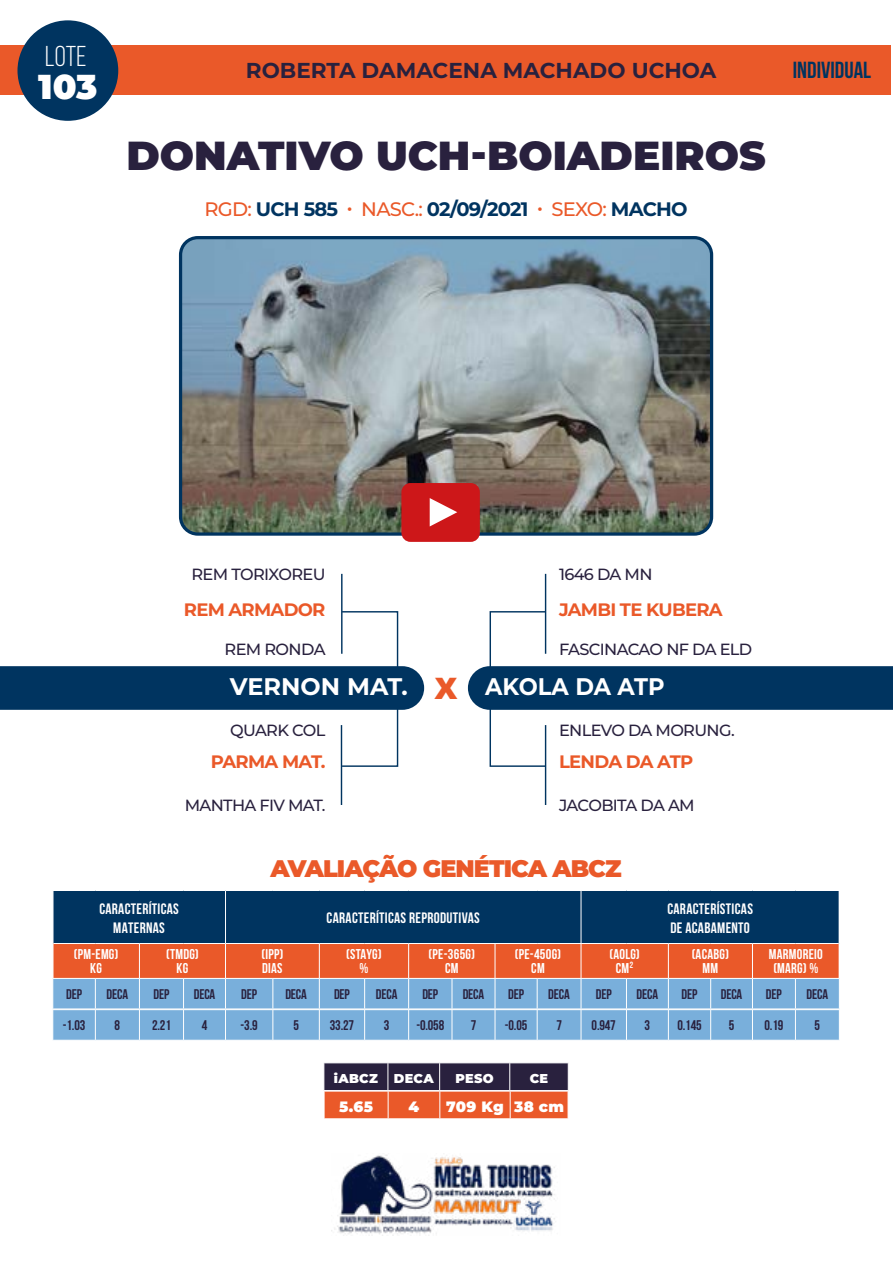
<style>
.page{position:relative;width:893px;height:1263px;background:#fff}
.page>*{position:absolute;margin:0;border:0;box-sizing:border-box;transform-origin:0 0}
.t1{font:900 40.5px "Montserrat";color:#29213e}
.t2{font:900 34.5px "Montserrat";color:#fff}
.t3{font:28.65px "Bebas Neue";color:#fff}
.t4{font:900 24px "Montserrat";letter-spacing:-.04em;color:#ea5929}
.t5{font:700 24px "Montserrat";color:#fff}
.t6{font:700 24px "Montserrat";color:#fff;scale:.94 1}
.t7{font:700 23.25px "Bebas Neue";color:#003460}
.t8{font:700 21.6px "Montserrat";color:#29213e}
.t9{font:700 19.5px "Montserrat";letter-spacing:-.04em;color:#003460}
.t10{font:700 18px "Montserrat";letter-spacing:-.04em;color:#ea5929}
.t11{font:500 16.2px "Montserrat";letter-spacing:-.04em;color:#29213e}
.t12{font:700 15.15px/18.1px "Bebas Neue";letter-spacing:.02em;color:#fff;text-align:center}
.t13{font:900 15px "Montserrat";letter-spacing:.02em;color:#fff}
.t14{font:700 14.25px/14.2px "Bebas Neue";letter-spacing:.02em;color:#fff;text-align:center}
.t15{font:700 13.95px "Bebas Neue";letter-spacing:-.01em;color:#29213e}
.t16{font:900 12.9px "Montserrat";letter-spacing:.02em;color:#fff}
.s1{font-weight:500;color:#ea5929}
.s2{font-family:"Arial";font-weight:900;font-size:29.55px;color:#ea5929}
</style>
<div class="page">
<div style="left:1px;top:45px;width:890px;height:49px;background:#ea5929"></div>
<div style="left:17px;top:20px;width:101px;height:101px;background:#003460;border-radius:50%"></div>
<img style="left:331px;top:1155px;width:224px;height:79px">
<svg style="left:52px;top:890px;width:788px;height:150px;background:#6d7389"></svg>
<hr style="left:52px;top:1009px;width:43px;height:1px;background:#fff">
<hr style="left:52px;top:1010px;width:1px;height:30px;background:#fff">
<hr style="left:95px;top:1009px;width:44px;height:1px;background:#fff">
<hr style="left:95px;top:1010px;width:1px;height:30px;background:#fff">
<hr style="left:139px;top:1009px;width:45px;height:1px;background:#fff">
<hr style="left:139px;top:1010px;width:1px;height:30px;background:#fff">
<hr style="left:184px;top:1009px;width:41px;height:1px;background:#fff">
<hr style="left:183px;top:1010px;width:1px;height:30px;background:#fff">
<hr style="left:225px;top:1009px;width:48px;height:1px;background:#fff">
<hr style="left:225px;top:1010px;width:1px;height:30px;background:#fff">
<hr style="left:273px;top:1009px;width:46px;height:1px;background:#fff">
<hr style="left:272px;top:1010px;width:1px;height:30px;background:#fff">
<hr style="left:319px;top:1009px;width:46px;height:1px;background:#fff">
<hr style="left:319px;top:1010px;width:1px;height:30px;background:#fff">
<hr style="left:365px;top:1009px;width:44px;height:1px;background:#fff">
<hr style="left:364px;top:1010px;width:1px;height:30px;background:#fff">
<hr style="left:409px;top:1009px;width:43px;height:1px;background:#fff">
<hr style="left:408px;top:1010px;width:1px;height:30px;background:#fff">
<hr style="left:452px;top:1009px;width:43px;height:1px;background:#fff">
<hr style="left:452px;top:1010px;width:1px;height:30px;background:#fff">
<hr style="left:495px;top:1009px;width:42px;height:1px;background:#fff">
<hr style="left:495px;top:1010px;width:1px;height:30px;background:#fff">
<hr style="left:537px;top:1009px;width:44px;height:1px;background:#fff">
<hr style="left:537px;top:1010px;width:1px;height:30px;background:#fff">
<hr style="left:581px;top:1009px;width:45px;height:1px;background:#fff">
<hr style="left:581px;top:1010px;width:1px;height:30px;background:#fff">
<hr style="left:626px;top:1009px;width:42px;height:1px;background:#fff">
<hr style="left:626px;top:1010px;width:1px;height:30px;background:#fff">
<hr style="left:668px;top:1009px;width:43px;height:1px;background:#fff">
<hr style="left:668px;top:1010px;width:1px;height:30px;background:#fff">
<hr style="left:711px;top:1009px;width:41px;height:1px;background:#fff">
<hr style="left:710px;top:1010px;width:1px;height:30px;background:#fff">
<hr style="left:752px;top:1009px;width:43px;height:1px;background:#fff">
<hr style="left:752px;top:1010px;width:1px;height:30px;background:#fff">
<hr style="left:795px;top:1009px;width:45px;height:1px;background:#fff">
<hr style="left:795px;top:1010px;width:1px;height:30px;background:#fff">
<hr style="left:839px;top:1010px;width:1px;height:30px;background:#fff">
<svg style="left:324px;top:1063px;width:245px;height:56px;background:#904940"></svg>
<hr style="left:324px;top:1118px;width:64px;height:1px;background:#fff">
<div style="left:490px;top:611px;width:56px;height:156px;border:1px solid #003460"></div>
<div style="left:341px;top:611px;width:57px;height:156px;border:1px solid #003460"></div>
<hr style="left:341px;top:574px;width:1px;height:80px;background:#003460">
<hr style="left:341px;top:725px;width:1px;height:80px;background:#003460">
<hr style="left:545px;top:574px;width:1px;height:80px;background:#003460">
<hr style="left:545px;top:725px;width:1px;height:80px;background:#003460">
<div style="left:0;top:666px;width:424px;height:44px;background:#003460"></div>
<div style="left:468px;top:666px;width:425px;height:44px;background:#003460"></div>
<img style="left:183px;top:240px;width:526px;height:292px">
<div style="left:179px;top:236px;width:534px;height:300px;border:3px solid #003460;border-radius:17px"></div>
<div style="left:401px;top:483px;width:79px;height:59px;background:#cd1719;border-radius:9px"></div>
<svg style="left:429px;top:498px;width:28px;height:28px"></svg>
<h3 class="t3" style="left:45px;top:41px;width:43px">Lote</h3>
<h2 class="t2" style="left:38px;top:61px;width:61px">103</h2>
<h3 class="t8" style="left:246px;top:54px;width:472px">ROBERTA DAMACENA MACHADO UCHOA</h3>
<h1 class="t1" style="left:126px;top:125px;width:641px">DONATIVO UCH-BOIADEIROS</h1>
<h3 class="t9" style="left:204px;top:195px;width:485px"><span class="s1">RGD:</span> UCH 585 <span class="s1">• NASC.:</span> 02/09/2021 <span class="s1">• SEXO:</span> MACHO</h3>
<h3 class="t7" style="left:793px;top:57px;width:80px">INDIVIDUAL</h3>
<p class="t11" style="left:192px;top:563px;width:135px">REM TORIXOREU</p>
<p class="t11" style="left:559px;top:563px;width:95px">1646 DA MN</p>
<p class="t10" style="left:184px;top:597px;width:143px">REM ARMADOR</p>
<p class="t10" style="left:559px;top:597px;width:165px">JAMBI TE KUBERA</p>
<p class="t11" style="left:225px;top:638px;width:102px">REM RONDA</p>
<p class="t11" style="left:559px;top:638px;width:195px">FASCINACAO NF DA ELD</p>
<h3 class="t5" style="left:230px;top:669px;width:229px">VERNON MAT. <span class="s2">X</span></h3>
<h3 class="t6" style="left:485px;top:669px;width:192px">AKOLA DA ATP</h3>
<p class="t11" style="left:230px;top:718px;width:97px">QUARK COL</p>
<p class="t11" style="left:559px;top:718px;width:177px">ENLEVO DA MORUNG.</p>
<p class="t10" style="left:211px;top:749px;width:116px">PARMA MAT.</p>
<p class="t10" style="left:559px;top:749px;width:136px">LENDA DA ATP</p>
<p class="t11" style="left:185px;top:794px;width:142px">MANTHA FIV MAT.</p>
<p class="t11" style="left:559px;top:794px;width:137px">JACOBITA DA AM</p>
<h3 class="t4" style="left:270px;top:850px;width:353px">AVALIAÇÃO GENÉTICA ABCZ</h3>
<p class="t12" style="left:99px;top:900px;width:81px">CARACTERÍTICAS<br>MATERNAS</p>
<p class="t12" style="left:327px;top:909px;width:155px">CARACTERÍTICAS REPRODUTIVAS</p>
<p class="t12" style="left:667px;top:900px;width:87px;text-align:left">CARACTERÍSTICAS<br>DE ACABAMENTO</p>
<p class="t14" style="left:74px;top:947px;width:46px">(PM-EMG)<br>KG</p>
<p class="t14" style="left:166px;top:947px;width:34px">(TMDG)<br>KG</p>
<p class="t14" style="left:261px;top:947px;width:23px;text-align:left">(IPP)<br>DIAS</p>
<p class="t14" style="left:346px;top:947px;width:37px">(STAYG) %</p>
<p class="t14" style="left:429px;top:947px;width:48px">(PE-365G)<br>CM</p>
<p class="t14" style="left:515px;top:947px;width:48px">(PE-450G)<br>CM</p>
<p class="t14" style="left:609px;top:947px;width:32px">(AOLG)<br>CM²</p>
<p class="t14" style="left:692px;top:947px;width:39px">(ACABG)<br>MM</p>
<p class="t14" style="left:769px;top:947px;width:56px">MARMOREIO (MARG) %</p>
<p class="t15" style="left:66px;top:986px;width:17px">DEP</p>
<p class="t15" style="left:107px;top:986px;width:23px">DECA</p>
<p class="t15" style="left:154px;top:986px;width:17px">DEP</p>
<p class="t15" style="left:194px;top:986px;width:23px">DECA</p>
<p class="t15" style="left:241px;top:986px;width:17px">DEP</p>
<p class="t15" style="left:285px;top:986px;width:23px">DECA</p>
<p class="t15" style="left:334px;top:986px;width:17px">DEP</p>
<p class="t15" style="left:376px;top:986px;width:23px">DECA</p>
<p class="t15" style="left:422px;top:986px;width:17px">DEP</p>
<p class="t15" style="left:463px;top:986px;width:23px">DECA</p>
<p class="t15" style="left:508px;top:986px;width:17px">DEP</p>
<p class="t15" style="left:548px;top:986px;width:23px">DECA</p>
<p class="t15" style="left:596px;top:986px;width:17px">DEP</p>
<p class="t15" style="left:637px;top:986px;width:23px">DECA</p>
<p class="t15" style="left:681px;top:986px;width:17px">DEP</p>
<p class="t15" style="left:721px;top:986px;width:23px">DECA</p>
<p class="t15" style="left:766px;top:986px;width:17px">DEP</p>
<p class="t15" style="left:807px;top:986px;width:23px">DECA</p>
<p class="t15" style="left:63px;top:1018px;width:24px">-1.03</p>
<p class="t15" style="left:115px;top:1018px;width:7px">8</p>
<p class="t15" style="left:152px;top:1018px;width:20px">2.21</p>
<p class="t15" style="left:202px;top:1018px;width:7px">4</p>
<p class="t15" style="left:241px;top:1018px;width:19px">-3.9</p>
<p class="t15" style="left:293px;top:1018px;width:7px">5</p>
<p class="t15" style="left:330px;top:1018px;width:26px">33.27</p>
<p class="t15" style="left:384px;top:1018px;width:7px">3</p>
<p class="t15" style="left:416px;top:1018px;width:29px">-0.058</p>
<p class="t15" style="left:471px;top:1018px;width:7px">7</p>
<p class="t15" style="left:505px;top:1018px;width:24px">-0.05</p>
<p class="t15" style="left:556px;top:1018px;width:7px">7</p>
<p class="t15" style="left:592px;top:1018px;width:26px">0.947</p>
<p class="t15" style="left:645px;top:1018px;width:7px">3</p>
<p class="t15" style="left:677px;top:1018px;width:26px">0.145</p>
<p class="t15" style="left:729px;top:1018px;width:7px">5</p>
<p class="t15" style="left:764px;top:1018px;width:20px">0.19</p>
<p class="t15" style="left:815px;top:1018px;width:7px">5</p>
<p class="t16" style="left:334px;top:1069px;width:45px">iABCZ</p>
<p class="t16" style="left:394px;top:1069px;width:41px">DECA</p>
<p class="t16" style="left:456px;top:1069px;width:40px">PESO</p>
<p class="t16" style="left:530px;top:1069px;width:20px">CE</p>
<p class="t13" style="left:339px;top:1095px;width:35px">5.65</p>
<p class="t13" style="left:409px;top:1095px;width:12px">4</p>
<p class="t13" style="left:446px;top:1095px;width:119px">709 Kg 38 cm</p>
</div>
